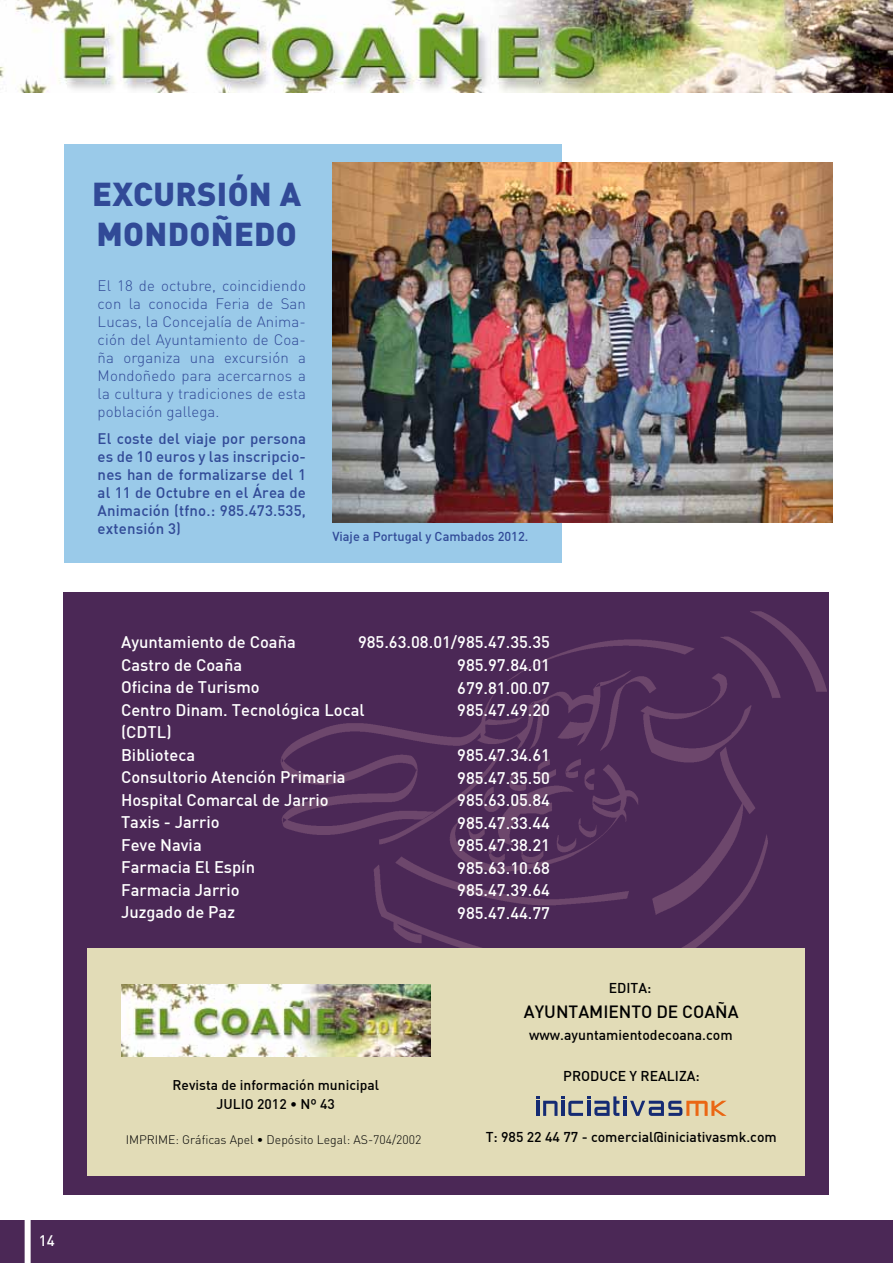
<style>
.page{position:relative;width:893px;height:1263px;background:#fff}
.page>*{position:absolute;margin:0;border:0;box-sizing:border-box;transform-origin:0 0}
.t1{font:900 32.7px/39.3px "DIN";letter-spacing:.01em;color:#314a97}
.t2{font:500 17.4px "DIN";color:#000}
.t3{font:500 16.5px/22.5px "DIN";color:#fff;text-align:justify}
.t4{font:300 15px/18px "DIN";letter-spacing:.01em;color:#314a97;text-align:justify}
.t5{font:500 15px/18px "DIN";letter-spacing:.01em;color:#314a97;text-align:justify}
.t6{font:500 15px "DIN";color:#fff}
.t7{font:500 13.95px "DIN";color:#000}
.t8{font:500 13.8px/19.2px "DIN";color:#000;text-align:center}
.t9{font:500 12.75px "DIN";color:#314a97}
.t10{font:300 12.3px "DIN";color:#000}
</style>
<div class="page">
<div style="left:64px;top:592px;width:765px;height:603px;background:#4b2856"></div>
<img style="left:281px;top:611px;width:546px;height:337px">
<img style="left:0;top:0;width:893px;height:92px">
<div style="left:0;top:1220px;width:893px;height:43px;background:#4b2856"></div>
<div style="left:25px;top:1214px;width:6px;height:49px;background:#fff"></div>
<div style="left:88px;top:948px;width:717px;height:228px;background:#e2dcb7"></div>
<img style="left:121px;top:985px;width:309px;height:71px">
<svg style="left:536px;top:1096px;width:191px;height:20px"></svg>
<div style="left:64px;top:145px;width:497px;height:418px;background:#9acae9"></div>
<img style="left:332px;top:162px;width:501px;height:360px">
<p class="t6" style="left:39px;top:1231px;width:17px">14</p>
<h1 class="t1" style="left:92px;top:173px;width:210px">EXCURSIÓN A<br>MONDOÑEDO</h1>
<p class="t4" style="left:98px;top:277px;width:210px">El 18 de octubre, coincidiendo con la conocida Feria de San Lucas, la Concejalía de Anima&shy;ción del Ayuntamiento de Coa&shy;ña organiza una excursión a Mondoñedo para acercarnos a la cultura y tradiciones de esta población gallega.</p>
<p class="t5" style="left:98px;top:429px;width:210px">El coste del viaje por persona es de 10 euros y las inscripcio&shy;nes han de formalizarse del 1 al 11 de Octubre en el Área de Animación (tfno.: 985.473.535, extensión 3)</p>
<p class="t9" style="left:332px;top:528px;width:198px">Viaje a Portugal y Cambados 2012.</p>
<p class="t3" style="left:457px;top:631px;width:94px;text-indent:-99px">985.63.08.01/985.47.35.35<br>985.97.84.01<br>679.81.00.07<br>985.47.49.20</p>
<p class="t3" style="left:457px;top:743px;width:94px">985.47.34.61<br>985.47.35.50<br>985.63.05.84<br>985.47.33.44<br>985.47.38.21<br>985.63.10.68<br>985.47.39.64<br>985.47.44.77</p>
<p class="t3" style="left:121px;top:630px;width:245px;text-align:left">Ayuntamiento de Coaña<br>Castro de Coaña<br>Oficina de Turismo<br>Centro Dinam. Tecnológica Local (CDTL)<br>Biblioteca<br>Consultorio Atención Primaria<br>Hospital Comarcal de Jarrio<br>Taxis - Jarrio<br>Feve Navia<br>Farmacia El Espín<br>Farmacia Jarrio<br>Juzgado de Paz</p>
<p class="t7" style="left:609px;top:979px;width:44px">EDITA:</p>
<p class="t2" style="left:524px;top:1000px;width:216px">AYUNTAMIENTO DE COAÑA</p>
<p class="t8" style="left:172px;top:1075px;width:208px">Revista de información municipal<br>JULIO 2012 • Nº 43</p>
<p class="t7" style="left:529px;top:1026px;width:205px">www.ayuntamientodecoana.com</p>
<p class="t7" style="left:563px;top:1067px;width:138px">PRODUCE Y REALIZA:</p>
<p class="t10" style="left:126px;top:1131px;width:297px">IMPRIME: Gráficas Apel • Depósito Legal: AS-704/2002</p>
<p class="t7" style="left:486px;top:1128px;width:293px">T: 985 22 44 77 - comercial@iniciativasmk.com</p>
</div>
